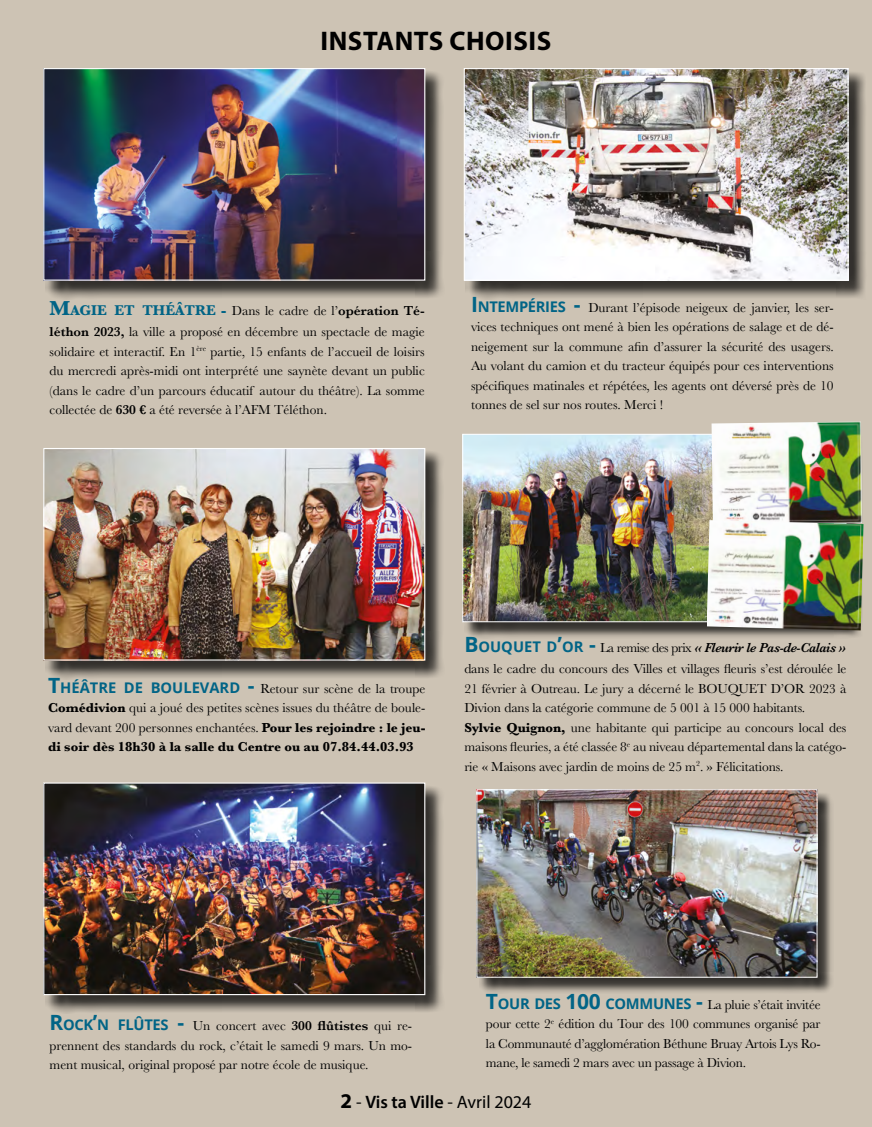
<style>
.page{position:relative;width:872px;height:1127px;background:#cdc3b4}
.page>*{position:absolute;margin:0;border:0;box-sizing:border-box;transform-origin:0 0}
.t1{font:700 27px "Myriad Pro";letter-spacing:.02em;color:#000}
.t2{font:18px "Myriad Pro";color:#000}
.t3{font:13.5px/19.5px "Baskerville";letter-spacing:-.005em;color:#000;text-align:justify}
.s1{font-weight:700;font-size:21px;color:#016486}
.s2{font-weight:700;font-size:14.7px;color:#016486}
.s3{font-weight:700;font-size:15px;color:#016486}
.s4{font-weight:600}
.s5{font-family:"Open Sans";font-weight:700;font-size:21px;color:#016486}
.s6{font-family:"Open Sans";font-weight:700;font-size:14.7px;color:#016486}
.s7{font-weight:700}
.s8{font-weight:600;font-style:italic}
.s9{font-weight:700;font-size:21px}
</style>
<div class="page">
<div style="left:465px;top:70px;width:402px;height:229px;background:#000;opacity:.75"></div>
<img style="left:466px;top:70px;width:380px;height:209px">
<div style="left:464px;top:68px;width:384px;height:213px;border:1px solid #fff"></div>
<div style="left:45px;top:70px;width:399px;height:229px;background:#000;opacity:.75"></div>
<img style="left:45px;top:70px;width:378px;height:209px">
<div style="left:43px;top:68px;width:382px;height:213px;border:1px solid #fff"></div>
<div style="left:45px;top:784px;width:399px;height:230px;background:#000;opacity:.75"></div>
<img style="left:45px;top:784px;width:378px;height:209px">
<div style="left:43px;top:782px;width:382px;height:213px;border:1px solid #fff"></div>
<div style="left:45px;top:450px;width:399px;height:229px;background:#000;opacity:.75"></div>
<img style="left:45px;top:450px;width:378px;height:208px">
<div style="left:43px;top:448px;width:382px;height:212px;border:1px solid #fff"></div>
<div style="left:464px;top:436px;width:399px;height:203px;background:#000;opacity:.75"></div>
<img style="left:464px;top:436px;width:247px;height:184px">
<div style="left:479px;top:792px;width:354px;height:202px;background:#000;opacity:.75"></div>
<img style="left:478px;top:791px;width:337px;height:185px">
<div style="left:476px;top:789px;width:341px;height:189px;border:1px solid #fff"></div>
<img style="left:711px;top:421px;width:151px;height:99px">
<img style="left:706px;top:520px;width:157px;height:110px">
<h1 class="t1" style="left:399px;top:18px;width:80px">ZOOM</h1>
<h1 class="t1" style="left:320px;top:23px;width:232px">INSTANTS CHOISIS</h1>
<p class="t3" style="left:50px;top:301px;width:377px;line-height:21px"><span class="s1">M</span><span class="s2">AGIE ET THÉÂTRE</span> <span class="s3">-</span> Dans le cadre de l’<span class="s4">opération Té&shy;léthon 2023,</span> la ville a proposé en décembre un spectacle de magie</p>
<p class="t3" style="left:50px;top:342px;width:377px">solidaire et interactif. En 1<sup>ère</sup> partie, 15 enfants de l’accueil de loisirs du mercredi après-midi ont interprété une saynète devant un public (dans le cadre d’un parcours éducatif autour du théâtre). La somme collectée de <span class="s4">630 €</span> a été reversée à l’AFM Téléthon.</p>
<p class="t3" style="left:471px;top:298px;width:364px"><span class="s5">I</span><span class="s6">NTEMPÉRI ES</span> <span class="s5">-</span> Durant l’épisode neigeux de janvier, les ser&shy;vices techniques ont mené à bien les opérations de salage et de dé&shy;neigement sur la commune afin d’assurer la sécurité des usagers.<br>Au volant du camion et du tracteur équipés pour ces interventions spécifiques matinales et répétées, les agents ont déversé près de 10 tonnes de sel sur nos routes. Merci !</p>
<p class="t3" style="left:48px;top:679px;width:379px"><span class="s5">T</span><span class="s6">HÉÂTRE DE BOULEVARD</span> <span class="s5">-</span> Retour sur scène de la troupe <span class="s7">Comédivion</span> qui a joué des petites scènes issues du théâtre de boule&shy;vard devant 200 personnes enchantées. <span class="s7">Pour les rejoindre : le jeu&shy;di soir dès 18h30 à la salle du Centre ou au 07.84.44.03.93</span></p>
<p class="t3" style="left:464px;top:637px;width:383px;line-height:21px"><span class="s5">B</span> <span class="s6">OUQUET D</span><span class="s5">’</span><span class="s6">OR</span> <span class="s5">-</span> La remise des prix <span class="s8">« Fleurir le Pas-de-Calais » </span>dans le cadre du concours des Villes et villages fleuris s’est déroulée le</p>
<p class="t3" style="left:464px;top:679px;width:384px;text-align:left">21 février à Outreau. Le jury a décerné le BOUQUET D’OR 2023 à Divion dans la catégorie commune de 5 001 à 15 000 habitants.<br><span class="s7">Sylvie Quignon,</span> une habitante qui participe au concours local des maisons fleuries, a été classée 8<sup>e</sup> au niveau départemental dans la catégo&shy;rie « Maisons avec jardin de moins de 25 m<sup>2</sup>. » Félicitations.</p>
<p class="t3" style="left:50px;top:1016px;width:364px"><span class="s5">R</span><span class="s6">OCK</span><span class="s5">’</span><span class="s6">N FLÛTES</span> <span class="s5">-</span> Un concert avec <span class="s4">300 flûtistes</span> qui re&shy;prennent des standards du rock, c’était le samedi 9 mars. Un mo&shy;ment musical, original proposé par notre école de musique.</p>
<p class="t3" style="left:486px;top:995px;width:336px"><span class="s5">T</span><span class="s6">OUR DES</span> <span class="s5">100</span> <span class="s6">COMMUNES</span> <span class="s5">-</span> La pluie s’était invitée pour cette 2<sup>e</sup> édition du Tour des 100 communes organisé par la Communauté d’agglomération Béthune Bruay Artois Lys Ro&shy;mane, le samedi 2 mars avec un passage à Divion.</p>
<h2 class="t2" style="left:340px;top:1090px;width:192px"><span class="s9">2</span> - <span class="s4">Vis ta Ville</span> - Avril 2024</h2>
<h2 class="t2" style="left:325px;top:1092px;width:220px"><span class="s9">4</span> - <span class="s4">Vis ta Ville</span> - Octobre 2020</h2>
</div>
